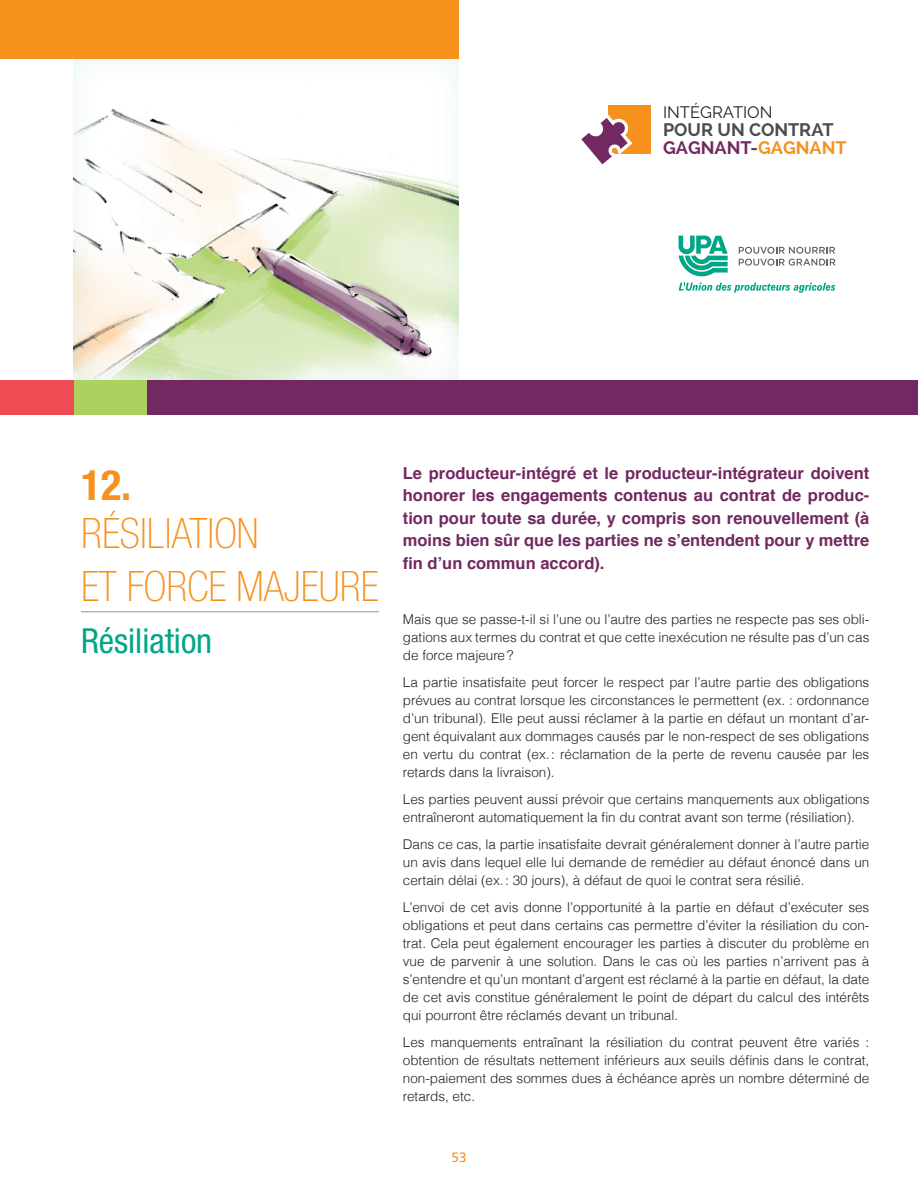
<style>
.page{position:relative;width:918px;height:1188px;background:#fff}
.page>*{position:absolute;margin:0;border:0;box-sizing:border-box;transform-origin:0 0}
.t1{font:100 condensed 42px/52.5px "Helvetica Neue";color:#f6911e}
.t2{font:700 condensed 42px "Helvetica Neue";color:#f6911e}
.t3{font:condensed 34.5px "Helvetica Neue";color:#00a786}
.t4{font:700 18px/18px "Raleway";color:#4b4c4d}
.t5{font:700 16.5px/22.5px "Helvetica";color:#722861;text-align:justify}
.t6{font:16.5px "Raleway";color:#231f20}
.t7{font:300 13.5px/18px "Helvetica";color:#231f20;text-align:justify}
.t8{font:13.5px "Frutiger";color:#f6911e}
.s1{color:#722861}
.s2{color:#f6911e}
</style>
<div class="page">
<div style="left:608px;top:105px;width:43px;height:49px;background:#f6911e"></div>
<svg style="left:581px;top:114px;width:52px;height:51px"></svg>
<div style="left:73px;top:57px;width:389px;height:325px;background:#00a786;opacity:.1"></div>
<div style="left:0;top:0;width:459px;height:58px;background:#f6911e"></div>
<div style="left:0;top:380px;width:75px;height:34px;background:#ef4b55"></div>
<div style="left:75px;top:380px;width:73px;height:34px;background:#abd261"></div>
<div style="left:147px;top:380px;width:771px;height:34px;background:#722861"></div>
<hr style="left:81px;top:611px;width:298px;height:1px;background:#939598">
<svg style="left:739px;top:247px;width:97px;height:19px"></svg>
<svg style="left:679px;top:236px;width:49px;height:40px"></svg>
<svg style="left:679px;top:283px;width:156px;height:10px"></svg>
<p class="t6" style="left:663px;top:103px;width:111px">INTÉGRATION</p>
<h3 class="t4" style="left:663px;top:121px;width:185px">POUR UN CONTRAT<br><span class="s1">GAGNANT</span>-<span class="s2">GAGNANT</span></h3>
<h1 class="t2" style="left:81px;top:460px;width:52px">12.</h1>
<h1 class="t1" style="left:81px;top:507px;width:299px">RÉSILIATION<br>ET FORCE MAJEURE</h1>
<h2 class="t3" style="left:81px;top:621px;width:133px">Résiliation</h2>
<p class="t5" style="left:403px;top:462px;width:468px">Le producteur-intégré et le producteur-intégrateur doivent honorer les engagements contenus au contrat de produc&shy;tion pour toute sa durée, y compris son renouvellement (à moins bien sûr que les parties ne s’entendent pour y mettre fin d’un commun accord).</p>
<p class="t7" style="left:403px;top:610px;width:468px">Mais que se passe-t-il si l’une ou l’autre des parties ne respecte pas ses obli&shy;gations aux termes du contrat et que cette inexécution ne résulte pas d’un cas de force majeure?</p>
<p class="t7" style="left:403px;top:673px;width:468px">La partie insatisfaite peut forcer le respect par l’autre partie des obligations prévues au contrat lorsque les circonstances le permettent (ex. : ordonnance d’un tribunal). Elle peut aussi réclamer à la partie en défaut un montant d’ar&shy;gent équivalant aux dommages causés par le non-respect de ses obligations en vertu du contrat (ex.: réclamation de la perte de revenu causée par les retards dans la livraison).</p>
<p class="t7" style="left:403px;top:790px;width:468px">Les parties peuvent aussi prévoir que certains manquements aux obligations entraîneront automatiquement la fin du contrat avant son terme (résiliation).</p>
<p class="t7" style="left:403px;top:835px;width:468px">Dans ce cas, la partie insatisfaite devrait généralement donner à l’autre partie un avis dans lequel elle lui demande de remédier au défaut énoncé dans un certain délai (ex.: 30 jours), à défaut de quoi le contrat sera résilié.</p>
<p class="t7" style="left:403px;top:898px;width:468px">L’envoi de cet avis donne l’opportunité à la partie en défaut d’exécuter ses obligations et peut dans certains cas permettre d’éviter la résiliation du con&shy;trat. Cela peut également encourager les parties à discuter du problème en vue de parvenir à une solution. Dans le cas où les parties n’arrivent pas à s’entendre et qu’un montant d’argent est réclamé à la partie en défaut, la date de cet avis constitue généralement le point de départ du calcul des intérêts qui pourront être réclamés devant un tribunal.</p>
<p class="t7" style="left:403px;top:1033px;width:468px">Les manquements entraînant la résiliation du contrat peuvent être variés : obtention de résultats nettement inférieurs aux seuils définis dans le contrat, non-paiement des sommes dues à échéance après un nombre déterminé de retards, etc.</p>
<p class="t8" style="left:451px;top:1149px;width:17px">53</p>
</div>
